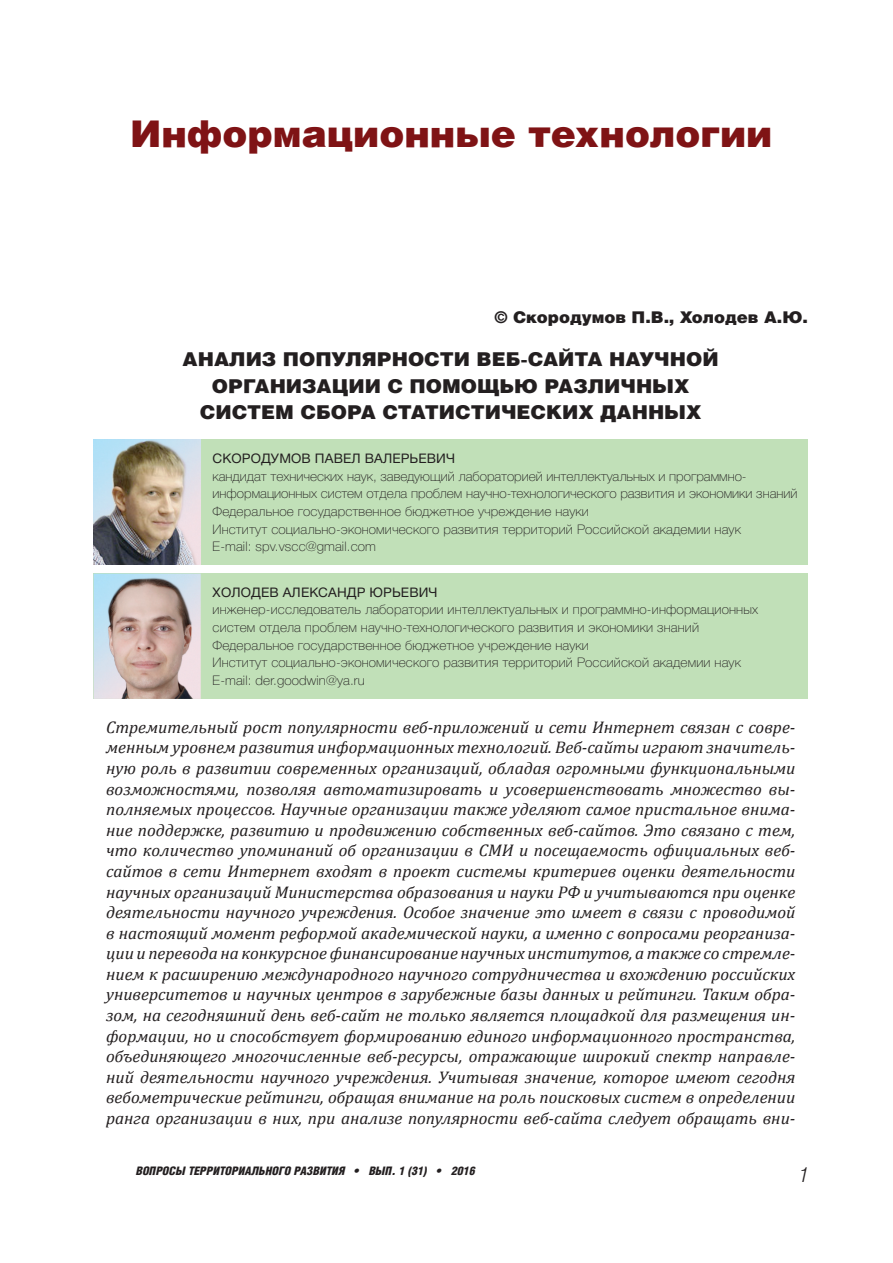
<style>
.page{position:relative;width:893px;height:1263px;background:#fff}
.page>*{position:absolute;margin:0;border:0;box-sizing:border-box;transform-origin:0 0}
.t1{font:900 36.75px "Helios";color:#7f1315}
.t2{font:italic 300 20.55px "Helios Cond";color:#231f20}
.t3{font:900 19.05px/26.4px "Helios";color:#231f20;text-align:center}
.t4{font:italic 16.95px/20.5px "Cambria";color:#231f20;text-align:justify}
.t5{font:900 16.2px "Helios";color:#231f20}
.t6{font:100 13.2px/17.7px "Helvetica Neue Cyr";letter-spacing:.01em;color:#231f20}
.t7{font:13.2px "Helvetica Neue Cyr";letter-spacing:.01em;color:#231f20}
.t8{font:italic 900 11.7px "Helios Cond";color:#231f20}
</style>
<div class="page">
<div style="left:94px;top:440px;width:714px;height:125px;background:#c1e0b8"></div>
<div style="left:94px;top:574px;width:714px;height:125px;background:#c1e0b8"></div>
<img style="left:94px;top:440px;width:107px;height:125px">
<img style="left:94px;top:574px;width:107px;height:125px">
<h1 class="t1" style="left:130px;top:121px;width:644px">Информационные технологии</h1>
<p class="t5" style="left:494px;top:311px;width:315px">© Скородумов П.В., Холодев А.Ю.</p>
<p class="t3" style="left:183px;top:348px;width:537px">АНАЛИЗ ПОПУЛЯРНОСТИ ВЕБ-САЙТА НАУЧНОЙ<br>ОРГАНИЗАЦИИ С ПОМОЩЬЮ РАЗЛИЧНЫХ<br>СИСТЕМ СБОРА СТАТИСТИЧЕСКИХ ДАННЫХ</p>
<p class="t7" style="left:213px;top:451px;width:244px">СКОРОДУМОВ ПАВЕЛ ВАЛЕРЬЕВИЧ</p>
<p class="t6" style="left:213px;top:468px;width:586px">кандидат технических наук, заведующий лабораторией интеллектуальных и программно&shy;информационных систем отдела проблем научно-технологического развития и экономики знаний Федеральное государственное бюджетное учреждение науки<br>Институт социально-экономического развития территорий Российской академии наук<br>E-mail: spv.vscc@gmail.com</p>
<p class="t7" style="left:213px;top:585px;width:226px">ХОЛОДЕВ АЛЕКСАНДР ЮРЬЕВИЧ</p>
<p class="t6" style="left:213px;top:602px;width:547px">инженер-исследователь лаборатории интеллектуальных и программно-информационных систем отдела проблем научно-технологического развития и экономики знаний Федеральное государственное бюджетное учреждение науки<br>Институт социально-экономического развития территорий Российской академии наук E-mail: der.goodwin@ya.ru</p>
<p class="t4" style="left:106px;top:716px;width:691px">Стремительный рост популярности веб-приложений и сети Интернет связан с совре&shy;менным уровнем развития информационных технологий. Веб-сайты играют значитель&shy;ную роль в развитии современных организаций, обладая огромными функциональными возможностями, позволяя автоматизировать и усовершенствовать множество вы&shy;полняемых процессов. Научные организации также уделяют самое пристальное внима&shy;ние поддержке, развитию и продвижению собственных веб-сайтов. Это связано с тем, что количество упоминаний об организации в СМИ и посещаемость официальных веб&shy;сайтов в сети Интернет входят в проект системы критериев оценки деятельности научных организаций Министерства образования и науки РФ и учитываются при оценке деятельности научного учреждения. Особое значение это имеет в связи с проводимой в настоящий момент реформой академической науки, а именно с вопросами реорганиза&shy;ции и перевода на конкурсное финансирование научных институтов, атакже со стремле&shy;нием к расширению международного научного сотрудничества и вхождению российских университетов и научных центров в зарубежные базы данных и рейтинги. Таким обра&shy;зом, на сегодняшний день веб-сайт не только является площадкой для размещения ин&shy;формации, но и способствует формированию единого информационного пространства, объединяющего многочисленные веб-ресурсы, отражающие широкий спектр направле&shy;ний деятельности научного учреждения. Учитывая значение, которое имеют сегодня вебометрические рейтинги, обращая внимание на роль поисковых систем в определении ранга организации в них, при анализе популярности веб-сайта следует обращать вни-</p>
<p class="t8" style="left:136px;top:1167px;width:341px">ВОПРОСЫ ТЕРРИТОРИАЛЬНОГО РАЗВИТИЯ • ВЫП. 1 (31) • 2016</p>
<p class="t2" style="left:799px;top:1167px;width:10px">1</p>
</div>
